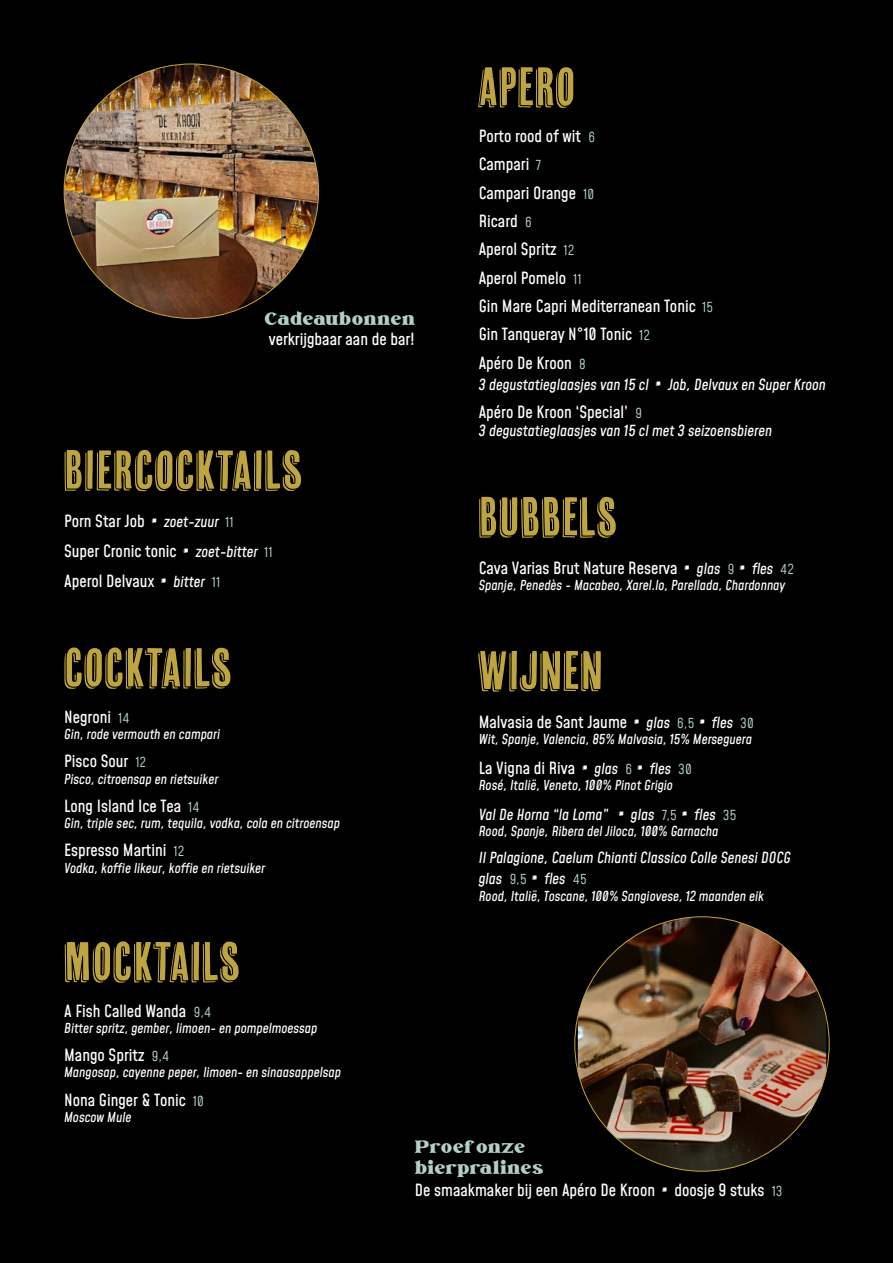
<style>
.page{position:relative;width:893px;height:1263px;background:#000}
.page>*{position:absolute;margin:0;border:0;box-sizing:border-box;transform-origin:0 0}
.t1{font:54px "Cheap Pine";letter-spacing:.02em;color:#bfa542}
.t2{font:18px/21.6px "Vintage Rovery Personal Use";letter-spacing:.02em;color:#b3d0c7}
.t3{font:500 16.5px/28.3px "Mohave";color:#fff}
.t4{font:italic 500 15px/21.6px "Mohave";color:#fff}
.t5{font:italic 500 13.5px "Mohave";color:#fff}
.s1{font-family:"Cheap Pine";font-weight:400;font-size:18px}
.s2{font-style:italic;font-size:15px}
.s3{font-weight:400;font-size:13.5px;color:#b3d0c7}
.s4{font-family:"Cheap Pine";font-weight:400;font-style:normal;font-size:18px}
.s5{font-weight:400;font-style:normal;font-size:13.5px;color:#b3d0c7}
</style>
<div class="page">
<img style="left:64px;top:64px;width:255px;height:254px;border-radius:127px">
<img style="left:578px;top:917px;width:248px;height:254px">
<p class="t2" style="left:265px;top:309px;width:152px">Cadeaubonnen</p>
<p class="t3" style="left:269px;top:326px;width:148px">verkrijgbaar aan de bar!</p>
<h1 class="t1" style="left:64px;top:440px;width:240px">BIERCOCKTAILS</h1>
<p class="t3" style="left:64px;top:507px;width:210px;line-height:30.2px">Porn Star Job <span class="s1">•</span> <span class="s2">zoet-zuur</span> <span class="s3">11<br></span>Super Cronic tonic <span class="s1">•</span> <span class="s2">zoet-bitter</span> <span class="s3">11<br></span>Aperol Delvaux <span class="s1">•</span> <span class="s2">bitter</span> <span class="s3">11</span></p>
<h1 class="t1" style="left:64px;top:638px;width:170px">COCKTAILS</h1>
<p class="t3" style="left:64px;top:704px;width:67px">Negroni <span class="s3">14</span></p>
<p class="t5" style="left:64px;top:726px;width:158px">Gin, rode vermouth en campari</p>
<p class="t3" style="left:64px;top:748px;width:83px">Pisco Sour <span class="s3">12</span></p>
<p class="t5" style="left:64px;top:770px;width:156px">Pisco, citroensap en rietsuiker</p>
<p class="t3" style="left:64px;top:793px;width:137px">Long Island Ice Tea <span class="s3">14</span></p>
<p class="t5" style="left:64px;top:815px;width:277px">Gin, triple sec, rum, tequila, vodka, cola en citroensap</p>
<p class="t3" style="left:64px;top:837px;width:122px">Espresso Martini <span class="s3">12</span></p>
<p class="t5" style="left:64px;top:859px;width:202px">Vodka, koffie likeur, koffie en rietsuiker</p>
<h1 class="t1" style="left:64px;top:932px;width:178px">MOCKTAILS</h1>
<p class="t3" style="left:64px;top:998px;width:148px">A Fish Called Wanda <span class="s3">9,4</span></p>
<p class="t5" style="left:64px;top:1020px;width:255px">Bitter spritz, gember, limoen- en pompelmoessap</p>
<p class="t3" style="left:64px;top:1042px;width:106px">Mango Spritz <span class="s3">9,4</span></p>
<p class="t5" style="left:64px;top:1064px;width:278px">Mangosap, cayenne peper, limoen- en sinaasappelsap</p>
<p class="t3" style="left:64px;top:1087px;width:141px">Nona Ginger &amp; Tonic <span class="s3">10</span></p>
<p class="t5" style="left:64px;top:1109px;width:69px">Moscow Mule</p>
<h1 class="t1" style="left:479px;top:57px;width:98px">APERO</h1>
<p class="t3" style="left:479px;top:123px;width:236px">Porto rood of wit <span class="s3">6<br></span>Campari <span class="s3">7<br></span>Campari Orange <span class="s3">10<br></span>Ricard <span class="s3">6<br></span>Aperol Spritz <span class="s3">12<br></span>Aperol Pomelo <span class="s3">11<br></span>Gin Mare Capri Mediterranean Tonic <span class="s3">15<br></span>Gin Tanqueray N°10 Tonic <span class="s3">12<br></span>Apéro De Kroon <span class="s3">8</span></p>
<p class="t4" style="left:479px;top:375px;width:349px">3 degustatieglaasjes van 15 cl <span class="s4">•</span> Job, Delvaux en Super Kroon</p>
<p class="t3" style="left:479px;top:399px;width:165px">Apéro De Kroon ‘Special’ <span class="s3">9</span></p>
<p class="t4" style="left:479px;top:421px;width:295px">3 degustatieglaasjes van 15 cl met 3 seizoensbieren</p>
<h1 class="t1" style="left:479px;top:487px;width:140px">BUBBELS</h1>
<p class="t3" style="left:479px;top:555px;width:316px">Cava Varias Brut Nature Reserva <span class="s1">•</span> <span class="s2">glas</span> <span class="s3">9</span> <span class="s1">•</span> <span class="s2">fles</span> <span class="s3">42</span></p>
<p class="t5" style="left:479px;top:577px;width:308px">Spanje, Penedès - Macabeo, Xarel.lo, Parellada, Chardonnay</p>
<h1 class="t1" style="left:479px;top:641px;width:126px">WIJNEN</h1>
<p class="t3" style="left:479px;top:708px;width:277px">Malvasia de Sant Jaume <span class="s1">•</span> <span class="s2">glas</span> <span class="s3">6,5</span> <span class="s1">•</span> <span class="s2">fles</span> <span class="s3">30</span></p>
<p class="t5" style="left:479px;top:730px;width:275px">Wit, Spanje, Valencia, 85% Malvasia, 15% Merseguera</p>
<p class="t3" style="left:479px;top:755px;width:214px">La Vigna di Riva <span class="s1">•</span> <span class="s2">glas</span> <span class="s3">6</span> <span class="s1">•</span> <span class="s2">fles</span> <span class="s3">30</span></p>
<p class="t5" style="left:479px;top:777px;width:196px">Rosé, Italië, Veneto, 100% Pinot Grigio</p>
<p class="t4" style="left:479px;top:805px;width:259px">Val De Horna “la Loma” <span class="s4">•</span> glas <span class="s5">7,5</span> <span class="s4">•</span> fles <span class="s5">35</span></p>
<p class="t5" style="left:479px;top:823px;width:241px">Rood, Spanje, Ribera del Jiloca, 100% Garnacha</p>
<p class="t4" style="left:479px;top:848px;width:314px">Il Palagione, Caelum Chianti Classico Colle Senesi DOCG glas <span class="s5">9,5</span> <span class="s4">•</span> fles <span class="s5">45</span></p>
<p class="t5" style="left:479px;top:887px;width:287px">Rood, Italië, Toscane, 100% Sangiovese, 12 maanden eik</p>
<p class="t2" style="left:415px;top:1137px;width:130px">Proef onze bierpralines</p>
<p class="t3" style="left:415px;top:1177px;width:369px">De smaakmaker bij een Apéro De Kroon <span class="s1">•</span> doosje 9 stuks <span class="s3">13</span></p>
</div>
